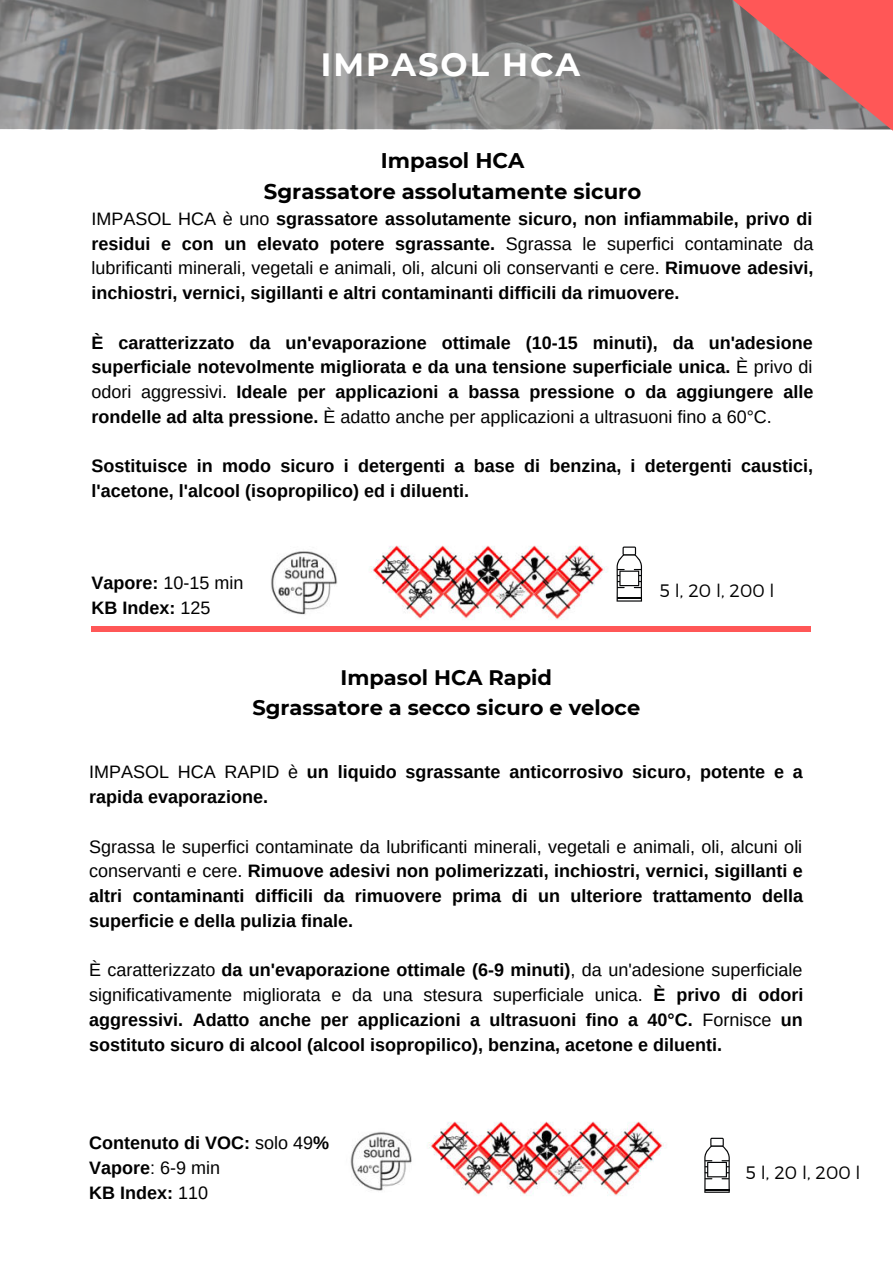
<style>
.page{position:relative;width:893px;height:1264px;background:#fff}
.page>*{position:absolute;margin:0;border:0;box-sizing:border-box;transform-origin:0 0}
.t1{font:700 32.1px "Montserrat";letter-spacing:.06em;color:#fff}
.t2{font:700 21.15px/30.8px "Montserrat";color:#000;text-align:center}
.t3{font:700 21px/30.3px "Montserrat";color:#000;text-align:center}
.t4{font:700 18px/24.8px "Arimo";color:#000;text-align:justify}
.t5{font:300 18px "Montserrat";color:#000}
.s1{font-weight:400}
</style>
<div class="page">
<hr style="left:91px;top:627px;width:720px;height:4px;background:#ff5757">
<img style="left:370px;top:545px;width:259px;height:75px">
<svg style="left:616px;top:546px;width:26px;height:55px"></svg>
<img style="left:428px;top:1121px;width:238px;height:75px">
<img style="left:350px;top:1132px;width:62px;height:59px">
<svg style="left:704px;top:1137px;width:26px;height:55px"></svg>
<hr style="left:704px;top:1188px;width:25px;height:2px;background:#050607">
<img style="left:0;top:0;width:664px;height:129px">
<svg style="left:664px;top:0;width:228px;height:130px;background:#ad7272"></svg>
<img style="left:271px;top:551px;width:67px;height:64px">
<h1 class="t1" style="left:321px;top:42px;width:261px">IMPASOL HCA</h1>
<p class="t2" style="left:264px;top:144px;width:379px">Impasol HCA<br>Sgrassatore assolutamente sicuro</p>
<p class="t4" style="left:91px;top:207px;width:723px"><span class="s1">IMPASOL HCA è uno</span> sgrassatore assolutamente sicuro, non infiammabile, privo di residui e con un elevato potere sgrassante. <span class="s1">Sgrassa le superfici contaminate da lubrificanti minerali, vegetali e animali, oli, alcuni oli conservanti e cere.</span> Rimuove adesivi, inchiostri, vernici, sigillanti e altri contaminanti difficili da rimuovere.</p>
<p class="t4" style="left:91px;top:330px;width:723px">È caratterizzato da un'evaporazione ottimale (10-15 minuti), da un'adesione superficiale notevolmente migliorata e da una tensione superficiale unica. <span class="s1">È privo di odori aggressivi.</span> Ideale per applicazioni a bassa pressione o da aggiungere alle rondelle ad alta pressione. <span class="s1">È adatto anche per applicazioni a ultrasuoni fino a 60°C.</span></p>
<p class="t4" style="left:91px;top:454px;width:723px">Sostituisce in modo sicuro i detergenti a base di benzina, i detergenti caustici, l'acetone, l'alcool (isopropilico) ed i diluenti.</p>
<p class="t4" style="left:91px;top:571px;width:153px">Vapore: <span class="s1">10-15 min<br></span>KB Index: <span class="s1">125</span></p>
<p class="t5" style="left:659px;top:579px;width:116px">5 l, 20 l, 200 l</p>
<p class="t3" style="left:252px;top:661px;width:389px">Impasol HCA Rapid<br>Sgrassatore a secco sicuro e veloce</p>
<p class="t4" style="left:89px;top:760px;width:715px"><span class="s1">IMPASOL HCA RAPID è</span> un liquido sgrassante anticorrosivo sicuro, potente e a rapida evaporazione.</p>
<p class="t4" style="left:89px;top:834px;width:715px"><span class="s1">Sgrassa le superfici contaminate da lubrificanti minerali, vegetali e animali, oli, alcuni oli conservanti e cere.</span> Rimuove adesivi non polimerizzati, inchiostri, vernici, sigillanti e altri contaminanti difficili da rimuovere prima di un ulteriore trattamento della superficie e della pulizia finale.</p>
<p class="t4" style="left:89px;top:958px;width:715px"><span class="s1">È caratterizzato</span> da un'evaporazione ottimale (6-9 minuti)<span class="s1">, da un'adesione superficiale significativamente migliorata e da una stesura superficiale unica.</span> È privo di odori aggressivi. Adatto anche per applicazioni a ultrasuoni fino a 40°C. <span class="s1">Fornisce</span> un sostituto sicuro di alcool (alcool isopropilico), benzina, acetone e diluenti.</p>
<p class="t4" style="left:89px;top:1131px;width:241px;text-align:left">Contenuto di VOC: <span class="s1">solo 49</span>%<br>Vapore<span class="s1">: 6-9 min<br></span>KB Index: <span class="s1">110</span></p>
<p class="t5" style="left:745px;top:1161px;width:116px">5 l, 20 l, 200 l</p>
</div>
